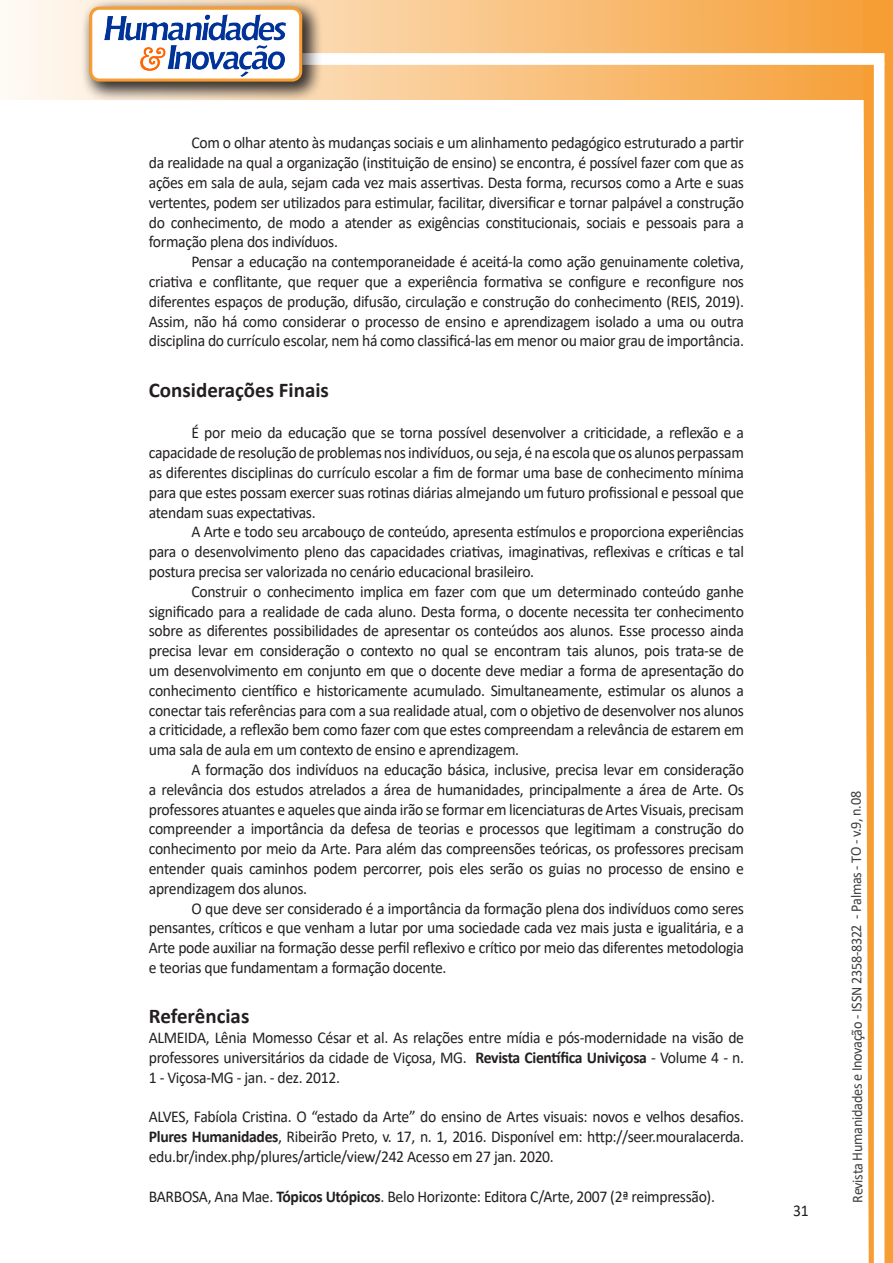
<style>
.page{position:relative;width:893px;height:1263px;background:#fff}
.page>*{position:absolute;margin:0;border:0;box-sizing:border-box;transform-origin:0 0}
.Titulo_2{font:700 21px "Calibri";color:#231f20}
.texto{font:16.5px/19.8px "Calibri";letter-spacing:-.02em;color:#231f20;text-align:justify;scale:.95 1}
.t1{font:15px "Calibri";letter-spacing:-.025em;color:#3e3e3f;scale:.95 1}
.s1{font-weight:700}
</style>
<div class="page">
<svg style="left:5px;top:0;width:858px;height:100px;background:#f9c484"></svg>
<div style="left:302px;top:53px;width:582px;height:12px;background:#fff;border:2px solid #fff"></div>
<svg style="left:863px;top:0;width:30px;height:1263px"></svg>
<div style="left:81px;top:0;width:241px;height:102px;background:#231f20;opacity:.75"></div>
<div style="left:91px;top:8px;width:210px;height:72px;background:#fff;border-radius:9px"></div>
<img style="left:104px;top:14px;width:181px;height:62px">
<div style="left:89px;top:7px;width:213px;height:75px;border:3px solid #f69e34;border-radius:9px"></div>
<p class="texto" style="left:149px;top:133px;width:628px;text-indent:43px">Com o olhar atento às mudanças sociais e um alinhamento pedagógico estruturado a partir da realidade na qual a organização (instituição de ensino) se encontra, é possível fazer com que as ações em sala de aula, sejam cada vez mais assertivas. Desta forma, recursos como a Arte e suas vertentes, podem ser utilizados para estimular, facilitar, diversificar e tornar palpável a construção do conhecimento, de modo a atender as exigências constitucionais, sociais e pessoais para a formação plena dos indivíduos.</p>
<p class="texto" style="left:149px;top:251px;width:628px;text-indent:43px">Pensar a educação na contemporaneidade é aceitá-la como ação genuinamente coletiva, criativa e conflitante, que requer que a experiência formativa se configure e reconfigure nos diferentes espaços de produção, difusão, circulação e construção do conhecimento (REIS, 2019).<br>Assim, não há como considerar o processo de ensino e aprendizagem isolado a uma ou outra disciplina do currículo escolar, nem há como classificá-las em menor ou maior grau de importância.</p>
<p class="Titulo_2" style="left:149px;top:375px;width:182px">Considerações Finais</p>
<p class="texto" style="left:149px;top:422px;width:628px;text-indent:43px">É por meio da educação que se torna possível desenvolver a criticidade, a reflexão e a capacidade de resolução de problemas nos indivíduos, ou seja, é na escola que os alunos perpassam as diferentes disciplinas do currículo escolar a fim de formar uma base de conhecimento mínima para que estes possam exercer suas rotinas diárias almejando um futuro profissional e pessoal que atendam suas expectativas.</p>
<p class="texto" style="left:149px;top:521px;width:628px;text-indent:43px">A Arte e todo seu arcabouço de conteúdo, apresenta estímulos e proporciona experiências para o desenvolvimento pleno das capacidades criativas, imaginativas, reflexivas e críticas e tal postura precisa ser valorizada no cenário educacional brasileiro.</p>
<p class="texto" style="left:149px;top:581px;width:628px;text-indent:43px">Construir o conhecimento implica em fazer com que um determinado conteúdo ganhe significado para a realidade de cada aluno. Desta forma, o docente necessita ter conhecimento sobre as diferentes possibilidades de apresentar os conteúdos aos alunos. Esse processo ainda precisa levar em consideração o contexto no qual se encontram tais alunos, pois trata-se de um desenvolvimento em conjunto em que o docente deve mediar a forma de apresentação do conhecimento científico e historicamente acumulado. Simultaneamente, estimular os alunos a conectar tais referências para com a sua realidade atual, com o objetivo de desenvolver nos alunos a criticidade, a reflexão bem como fazer com que estes compreendam a relevância de estarem em uma sala de aula em um contexto de ensino e aprendizagem.</p>
<p class="texto" style="left:149px;top:759px;width:628px;text-indent:43px">A formação dos indivíduos na educação básica, inclusive, precisa levar em consideração a relevância dos estudos atrelados a área de humanidades, principalmente a área de Arte. Os professores atuantes e aqueles que ainda irão se formar em licenciaturas de Artes Visuais, precisam compreender a importância da defesa de teorias e processos que legitimam a construção do conhecimento por meio da Arte. Para além das compreensões teóricas, os professores precisam entender quais caminhos podem percorrer, pois eles serão os guias no processo de ensino e aprendizagem dos alunos.</p>
<p class="texto" style="left:149px;top:898px;width:628px;text-indent:43px">O que deve ser considerado é a importância da formação plena dos indivíduos como seres pensantes, críticos e que venham a lutar por uma sociedade cada vez mais justa e igualitária, e a Arte pode auxiliar na formação desse perfil reflexivo e crítico por meio das diferentes metodologia e teorias que fundamentam a formação docente.</p>
<p class="Titulo_2" style="left:149px;top:1001px;width:102px">Referências</p>
<p class="texto" style="left:149px;top:1027px;width:628px">ALMEIDA, Lênia Momesso César et al. As relações entre mídia e pós-modernidade na visão de professores universitários da cidade de Viçosa, MG. <span class="s1">Revista Científica Univiçosa</span> - Volume 4 - n.<br>1 - Viçosa-MG - jan. - dez. 2012.</p>
<p class="texto" style="left:149px;top:1106px;width:628px">ALVES, Fabíola Cristina. O “estado da Arte” do ensino de Artes visuais: novos e velhos desafios.<br><span class="s1">Plures Humanidades</span>, Ribeirão Preto, v. 17, n. 1, 2016. Disponível em: http://seer.mouralacerda. edu.br/index.php/plures/article/view/242 Acesso em 27 jan. 2020.</p>
<p class="texto" style="left:149px;top:1186px;width:597px">BARBOSA, Ana Mae. <span class="s1">Tópicos Utópicos</span>. Belo Horizonte: Editora C/Arte, 2007 (2ª reimpressão).</p>
<p class="texto" style="left:793px;top:1200px;width:18px">31</p>
<p class="t1" style="left:846px;top:1203px;width:435px;rotate:-90deg">Revista Humanidades e Inovação - ISSN 2358-8322 - Palmas - TO - v.9, n.08</p>
</div>
